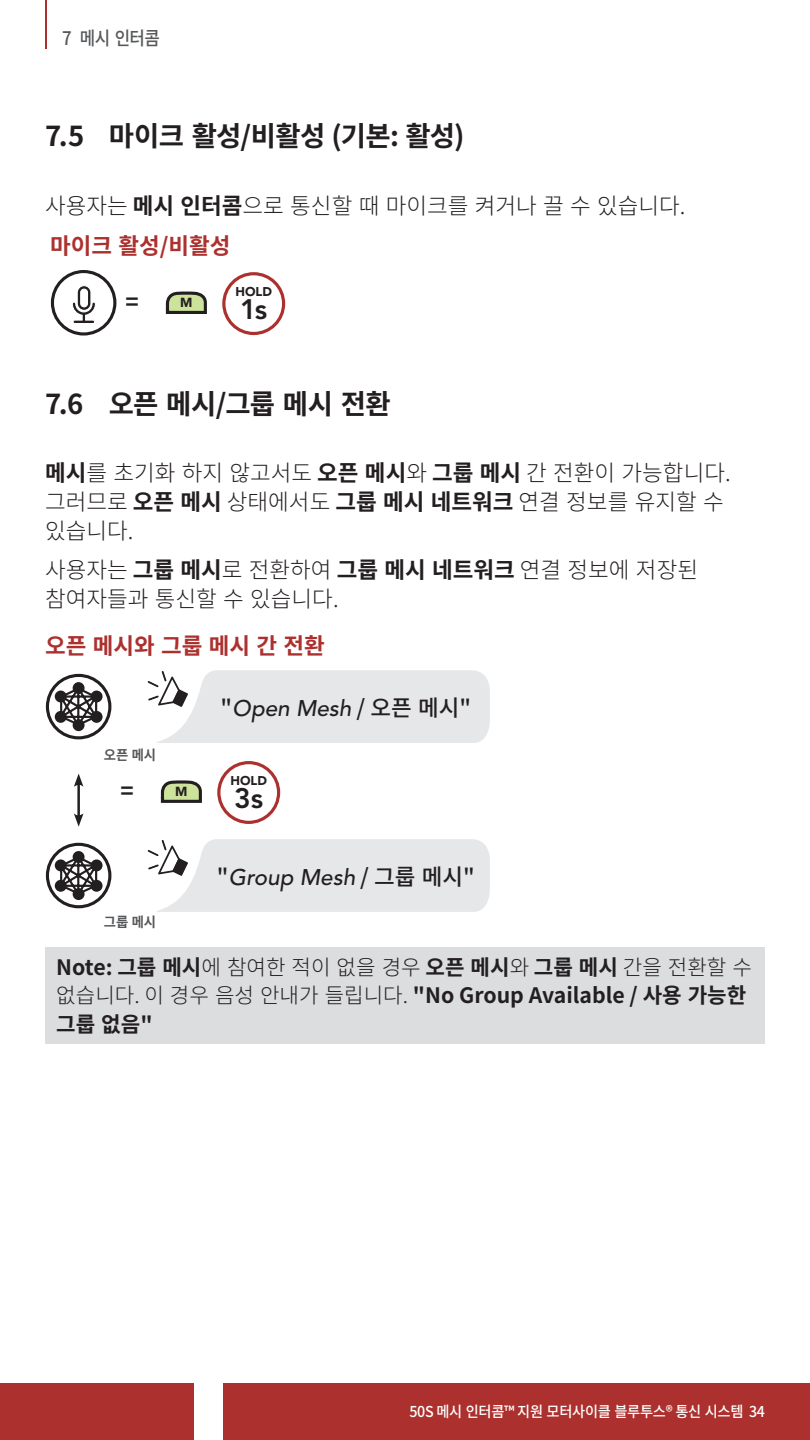
<style>
.page{position:relative;width:810px;height:1440px;background:#fff}
.page>*{position:absolute;margin:0;border:0;box-sizing:border-box;transform-origin:0 0}
.t1{font:800 28px "Avenir LT Std";color:#231f20}
.t2{font:700 27.5px "Noto Sans CJ Kkr";letter-spacing:-.025em;color:#231f20}
.Body{font:300 22.5px/28.8px "Noto Sans CJ Kkr";color:#231f20}
.voice{font:italic 500 22.5px "Avenir LT Std";color:#231f20}
.Body_Title_Red{font:700 22.5px "Noto Sans CJ Kkr";color:#ac312e}
.t3{font:700 22.5px "Noto Sans CJ Kkr";color:#231f20}
.NOTE{font:700 21.25px/28.8px "Noto Sans CJ Kkr";color:#231f20}
.t4{font:500 18.75px "Noto Sans CJ Kkr";color:#57585a;scale:.9 1}
.t5{font:500 15px "Noto Sans CJ Kkr";letter-spacing:-.02em;color:#fff;scale:.95 1}
.Icon_Text{font:700 13.75px "Noto Sans CJ Kkr";letter-spacing:-.01em;color:#57585a}
.t6{font:900 13px "Avenir LT Std";color:#231f20}
.t7{font:900 12.62px "Avenir LT Std";color:#231f20}
.s1{font-weight:700}
.s2{font-family:"Noto Sans CJ Kkr";font-style:normal}
.s3{font-weight:300}
</style>
<div class="page">
<div style="left:0;top:1383px;width:194px;height:57px;background:#ac312e"></div>
<div style="left:223px;top:1383px;width:587px;height:57px;background:#ac312e"></div>
<hr style="left:45px;top:0;width:1px;height:49px;background:#ac312e">
<svg style="left:51px;top:270px;width:65px;height:66px"></svg>
<svg style="left:166px;top:292px;width:41px;height:22px"></svg>
<svg style="left:222px;top:272px;width:63px;height:63px"></svg>
<svg style="left:46px;top:674px;width:65px;height:65px"></svg>
<svg style="left:148px;top:670px;width:342px;height:73px;background:#e6e7e9"></svg>
<hr style="left:77px;top:782px;width:3px;height:36px;background:#231f20">
<svg style="left:74px;top:774px;width:10px;height:13px"></svg>
<svg style="left:74px;top:813px;width:10px;height:14px"></svg>
<svg style="left:161px;top:780px;width:41px;height:23px"></svg>
<svg style="left:217px;top:761px;width:63px;height:63px"></svg>
<svg style="left:46px;top:843px;width:65px;height:65px"></svg>
<svg style="left:148px;top:839px;width:342px;height:73px;background:#e6e7e9"></svg>
<div style="left:45px;top:947px;width:720px;height:96px;background:#dcdddf"></div>
<p class="t4" style="left:62px;top:28px;width:110px">7 메시 인터콤</p>
<p class="t2" style="left:45px;top:120px;width:421px">7.5 마이크 활성/비활성 (기본: 활성)</p>
<p class="Body" style="left:45px;top:192px;width:642px">사용자는 <span class="s1">메시 인터콤</span>으로 통신할 때 마이크를 켜거나 끌 수 있습니다.</p>
<p class="Body_Title_Red" style="left:50px;top:233px;width:182px">마이크 활성/비활성</p>
<p class="t3" style="left:126px;top:289px;width:15px">=</p>
<p class="t6" style="left:180px;top:295px;width:14px">M</p>
<p class="t1" style="left:240px;top:293px;width:29px">1s</p>
<p class="t7" style="left:235px;top:284px;width:38px">HOLD</p>
<p class="t2" style="left:45px;top:388px;width:347px">7.6 오픈 메시/그룹 메시 전환</p>
<p class="Body" style="left:45px;top:459px;width:687px"><span class="s1">메시</span>를 초기화 하지 않고서도 <span class="s1">오픈 메시</span>와 <span class="s1">그룹 메시</span> 간 전환이 가능합니다. 그러므로 <span class="s1">오픈 메시</span> 상태에서도 <span class="s1">그룹 메시 네트워크</span> 연결 정보를 유지할 수 있습니다.</p>
<p class="Body" style="left:45px;top:556px;width:655px">사용자는 <span class="s1">그룹 메시</span>로 전환하여 <span class="s1">그룹 메시 네트워크</span> 연결 정보에 저장된 참여자들과 통신할 수 있습니다.</p>
<p class="Body_Title_Red" style="left:45px;top:633px;width:281px">오픈 메시와 그룹 메시 간 전환</p>
<p class="voice" style="left:221px;top:695px;width:252px"><span class="s2">"</span>Open Mesh <span class="s2">/ 오픈 메시"</span></p>
<p class="Icon_Text" style="left:104px;top:747px;width:54px">오픈 메시</p>
<p class="t3" style="left:121px;top:778px;width:15px">=</p>
<p class="t6" style="left:175px;top:784px;width:14px">M</p>
<p class="t1" style="left:234px;top:782px;width:31px">3s</p>
<p class="t7" style="left:230px;top:773px;width:38px">HOLD</p>
<p class="voice" style="left:217px;top:864px;width:260px"><span class="s2">"</span>Group Mesh <span class="s2">/ 그룹 메시"</span></p>
<p class="Icon_Text" style="left:104px;top:915px;width:54px">그룹 메시</p>
<p class="NOTE" style="left:56px;top:953px;width:697px">Note: 그룹 메시<span class="s3">에 참여한 적이 없을 경우</span> 오픈 메시<span class="s3">와</span> 그룹 메시 <span class="s3">간을 전환할 수 없습니다. 이 경우 음성 안내가 들립니다.</span> "No Group Available / 사용 가능한 그룹 없음"</p>
<p class="t5" style="left:409px;top:1404px;width:376px">50S 메시 인터콤™ 지원 모터사이클 블루투스® 통신 시스템 34</p>
</div>
